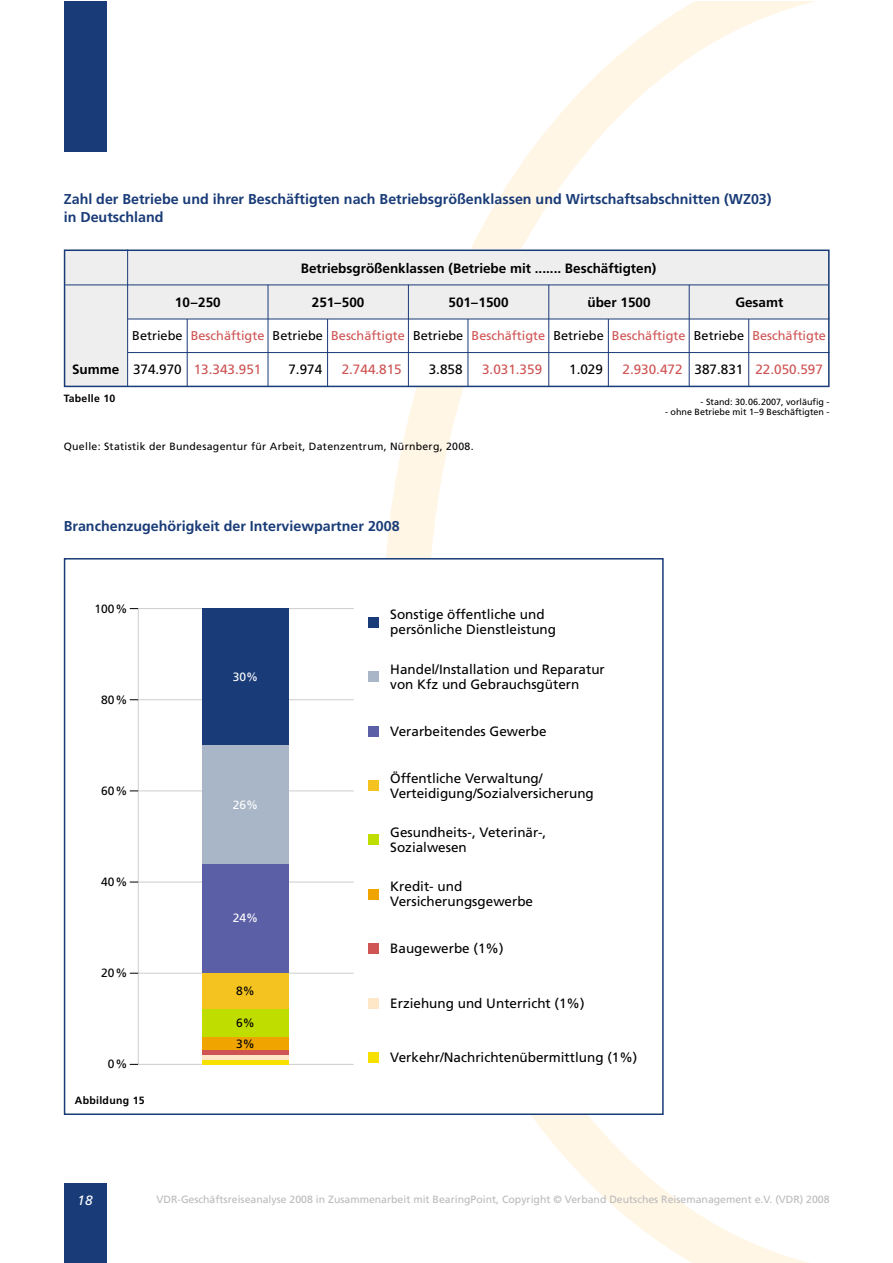
<style>
.page{position:relative;width:893px;height:1263px;background:#fff}
.page>*{position:absolute;margin:0;border:0;box-sizing:border-box;transform-origin:0 0}
.t1{font:700 14.25px/18.3px "Frutiger";color:#193b77}
.t2{font:13.5px/15px "Frutiger";color:#000}
.t3{font:700 13.5px "Frutiger";color:#000}
.t4{font:13.5px "Frutiger";color:#cf5454}
.t5{font:italic 13.5px "Frutiger";color:#fff}
.t6{font:12.75px "Frutiger";color:#cf5454}
.t7{font:12.75px "Frutiger";color:#000}
.t8{font:12px/20.9px "Frutiger";color:#000}
.t9{font:12px "Frutiger";color:#fff}
.t10{font:10.5px "Frutiger";color:#bababa}
.t11{font:10.5px "Frutiger";letter-spacing:.03em;color:#000}
.t12{font:700 10.5px "Frutiger";letter-spacing:.03em;color:#000}
.t13{font:9px "Frutiger";color:#000}
.s1{font-weight:700;color:#000}
.s2{color:#000}
</style>
<div class="page">
<svg style="left:383px;top:2px;width:447px;height:1261px"></svg>
<div style="left:64px;top:1184px;width:42px;height:79px;background:#193b77"></div>
<div style="left:64px;top:2px;width:42px;height:150px;background:#193b77"></div>
<div style="left:64px;top:250px;width:765px;height:137px;background:#fff"></div>
<div style="left:108px;top:251px;width:721px;height:68px;background:#eee"></div>
<div style="left:64px;top:250px;width:64px;height:136px;background:#eee"></div>
<hr style="left:65px;top:285px;width:763px;height:1px;background:#193b77">
<div style="left:64px;top:250px;width:765px;height:137px;border:2px solid #193b77"></div>
<hr style="left:127px;top:250px;width:1px;height:137px;background:#193b77">
<hr style="left:187px;top:319px;width:1px;height:68px;background:#193b77">
<hr style="left:327px;top:319px;width:1px;height:68px;background:#193b77">
<hr style="left:467px;top:319px;width:1px;height:68px;background:#193b77">
<hr style="left:608px;top:319px;width:1px;height:68px;background:#193b77">
<hr style="left:748px;top:319px;width:1px;height:68px;background:#193b77">
<hr style="left:267px;top:285px;width:1px;height:102px;background:#193b77">
<hr style="left:408px;top:285px;width:1px;height:102px;background:#193b77">
<hr style="left:548px;top:285px;width:1px;height:102px;background:#193b77">
<hr style="left:688px;top:285px;width:1px;height:102px;background:#193b77">
<hr style="left:128px;top:319px;width:701px;height:1px;background:#193b77">
<hr style="left:128px;top:352px;width:701px;height:1px;background:#193b77">
<div style="left:64px;top:558px;width:599px;height:557px;background:#fff"></div>
<hr style="left:138px;top:609px;width:1px;height:455px;background:#cdcdcd">
<hr style="left:138px;top:608px;width:216px;height:1px;background:#cdcdcd">
<hr style="left:138px;top:699px;width:216px;height:1px;background:#cdcdcd">
<hr style="left:138px;top:791px;width:216px;height:1px;background:#cdcdcd">
<hr style="left:138px;top:882px;width:216px;height:1px;background:#cdcdcd">
<hr style="left:138px;top:973px;width:216px;height:1px;background:#cdcdcd">
<hr style="left:138px;top:1064px;width:216px;height:1px;background:#cdcdcd">
<div style="left:202px;top:609px;width:87px;height:136px;background:#193b77"></div>
<div style="left:202px;top:745px;width:87px;height:119px;background:#a9b6c8"></div>
<div style="left:202px;top:864px;width:87px;height:109px;background:#5b5fa6"></div>
<div style="left:202px;top:973px;width:87px;height:37px;background:#f4c320"></div>
<div style="left:202px;top:1010px;width:87px;height:27px;background:#c0dd00"></div>
<div style="left:202px;top:1037px;width:87px;height:14px;background:#efa400"></div>
<hr style="left:202px;top:1051px;width:87px;height:4px;background:#cf5454">
<div style="left:202px;top:1055px;width:87px;height:5px;background:#fde7c7"></div>
<hr style="left:202px;top:1060px;width:87px;height:4px;background:#f6e000">
<div style="left:64px;top:558px;width:599px;height:557px;border:2px solid #193b77"></div>
<div style="left:368px;top:617px;width:11px;height:10px;background:#193b77"></div>
<div style="left:368px;top:671px;width:11px;height:11px;background:#a9b6c8"></div>
<div style="left:368px;top:726px;width:11px;height:10px;background:#5b5fa6"></div>
<div style="left:368px;top:780px;width:11px;height:11px;background:#f4c320"></div>
<div style="left:368px;top:835px;width:11px;height:10px;background:#c0dd00"></div>
<div style="left:368px;top:889px;width:11px;height:11px;background:#efa400"></div>
<div style="left:368px;top:943px;width:11px;height:11px;background:#cf5454"></div>
<div style="left:368px;top:998px;width:11px;height:10px;background:#fde7c7"></div>
<div style="left:368px;top:1052px;width:11px;height:11px;background:#f6e000"></div>
<p class="t1" style="left:64px;top:191px;width:709px">Zahl der Betriebe und ihrer Beschäftigten nach Betriebsgrößenklassen und Wirtschaftsabschnitten (WZ03) in Deutschland</p>
<p class="t3" style="left:301px;top:263px;width:357px">Betriebsgrößenklassen (Betriebe mit ....... Beschäftigten)</p>
<p class="t3" style="left:175px;top:297px;width:47px">10–250</p>
<p class="t3" style="left:312px;top:297px;width:54px">251–500</p>
<p class="t3" style="left:448px;top:297px;width:62px">501–1500</p>
<p class="t3" style="left:587px;top:297px;width:65px">über 1500</p>
<p class="t3" style="left:735px;top:297px;width:49px">Gesamt</p>
<p class="t6" style="left:191px;top:331px;width:75px">Beschäftigte</p>
<p class="t6" style="left:331px;top:331px;width:75px">Beschäftigte</p>
<p class="t6" style="left:471px;top:331px;width:75px">Beschäftigte</p>
<p class="t6" style="left:612px;top:331px;width:75px">Beschäftigte</p>
<p class="t6" style="left:752px;top:331px;width:75px">Beschäftigte</p>
<p class="t7" style="left:132px;top:331px;width:52px">Betriebe</p>
<p class="t7" style="left:272px;top:331px;width:52px">Betriebe</p>
<p class="t7" style="left:413px;top:331px;width:52px">Betriebe</p>
<p class="t7" style="left:553px;top:331px;width:52px">Betriebe</p>
<p class="t7" style="left:693px;top:331px;width:52px">Betriebe</p>
<p class="t4" style="left:72px;top:364px;width:191px"><span class="s1">Summe</span> <span class="s2">374.970</span> 13.343.951</p>
<p class="t4" style="left:342px;top:364px;width:62px">2.744.815</p>
<p class="t4" style="left:482px;top:364px;width:62px">3.031.359</p>
<p class="t4" style="left:622px;top:364px;width:62px">2.930.472</p>
<p class="t4" style="left:755px;top:364px;width:69px">22.050.597</p>
<p class="t2" style="left:288px;top:363px;width:35px">7.974</p>
<p class="t2" style="left:429px;top:363px;width:35px">3.858</p>
<p class="t2" style="left:569px;top:363px;width:35px">1.029</p>
<p class="t2" style="left:694px;top:363px;width:50px">387.831</p>
<p class="t12" style="left:64px;top:394px;width:53px">Tabelle 10</p>
<p class="t11" style="left:64px;top:442px;width:411px">Quelle: Statistik der Bundesagentur für Arbeit, Datenzentrum, Nürnberg, 2008.</p>
<p class="t1" style="left:64px;top:518px;width:337px">Branchenzugehörigkeit der Interviewpartner 2008</p>
<p class="t8" style="left:95px;top:599px;width:35px">100%</p>
<p class="t8" style="left:101px;top:690px;width:28px">80%</p>
<p class="t8" style="left:101px;top:781px;width:28px">60%</p>
<p class="t8" style="left:101px;top:872px;width:28px">40%</p>
<p class="t8" style="left:101px;top:964px;width:28px">20%</p>
<p class="t8" style="left:108px;top:1055px;width:21px">0%</p>
<p class="t12" style="left:75px;top:1096px;width:71px">Abbildung 15</p>
<p class="t9" style="left:233px;top:672px;width:27px">30%</p>
<p class="t9" style="left:233px;top:800px;width:27px">26%</p>
<p class="t9" style="left:233px;top:913px;width:27px">24%</p>
<p class="t8" style="left:236px;top:982px;width:20px">8%</p>
<p class="t8" style="left:236px;top:1014px;width:20px">6%<br>3%</p>
<p class="t2" style="left:390px;top:608px;width:167px">Sonstige öffentliche und persönliche Dienstleistung</p>
<p class="t2" style="left:390px;top:663px;width:216px">Handel/Installation und Reparatur von Kfz und Gebrauchsgütern</p>
<p class="t2" style="left:390px;top:724px;width:158px">Verarbeitendes Gewerbe</p>
<p class="t2" style="left:390px;top:771px;width:205px">Öffentliche Verwaltung/<br>Verteidigung/Sozialversicherung</p>
<p class="t2" style="left:390px;top:826px;width:158px">Gesundheits-, Veterinär-,<br>Sozialwesen</p>
<p class="t2" style="left:390px;top:880px;width:144px">Kredit- und<br>Versicherungsgewerbe</p>
<p class="t2" style="left:390px;top:942px;width:115px">Baugewerbe (1%)</p>
<p class="t2" style="left:390px;top:997px;width:196px">Erziehung und Unterricht (1%)</p>
<p class="t2" style="left:390px;top:1051px;width:248px">Verkehr/Nachrichtenübermittlung (1%)</p>
<p class="t13" style="left:700px;top:398px;width:131px">- Stand: 30.06.2007, vorläufig -</p>
<p class="t13" style="left:665px;top:408px;width:166px">- ohne Betriebe mit 1–9 Beschäftigten -</p>
<p class="t5" style="left:78px;top:1195px;width:17px">18</p>
<p class="t10" style="left:156px;top:1195px;width:674px">VDR-Geschäftsreiseanalyse 2008 in Zusammenarbeit mit BearingPoint, Copyright © Verband Deutsches Reisemanagement e.V. (VDR) 2008</p>
</div>
